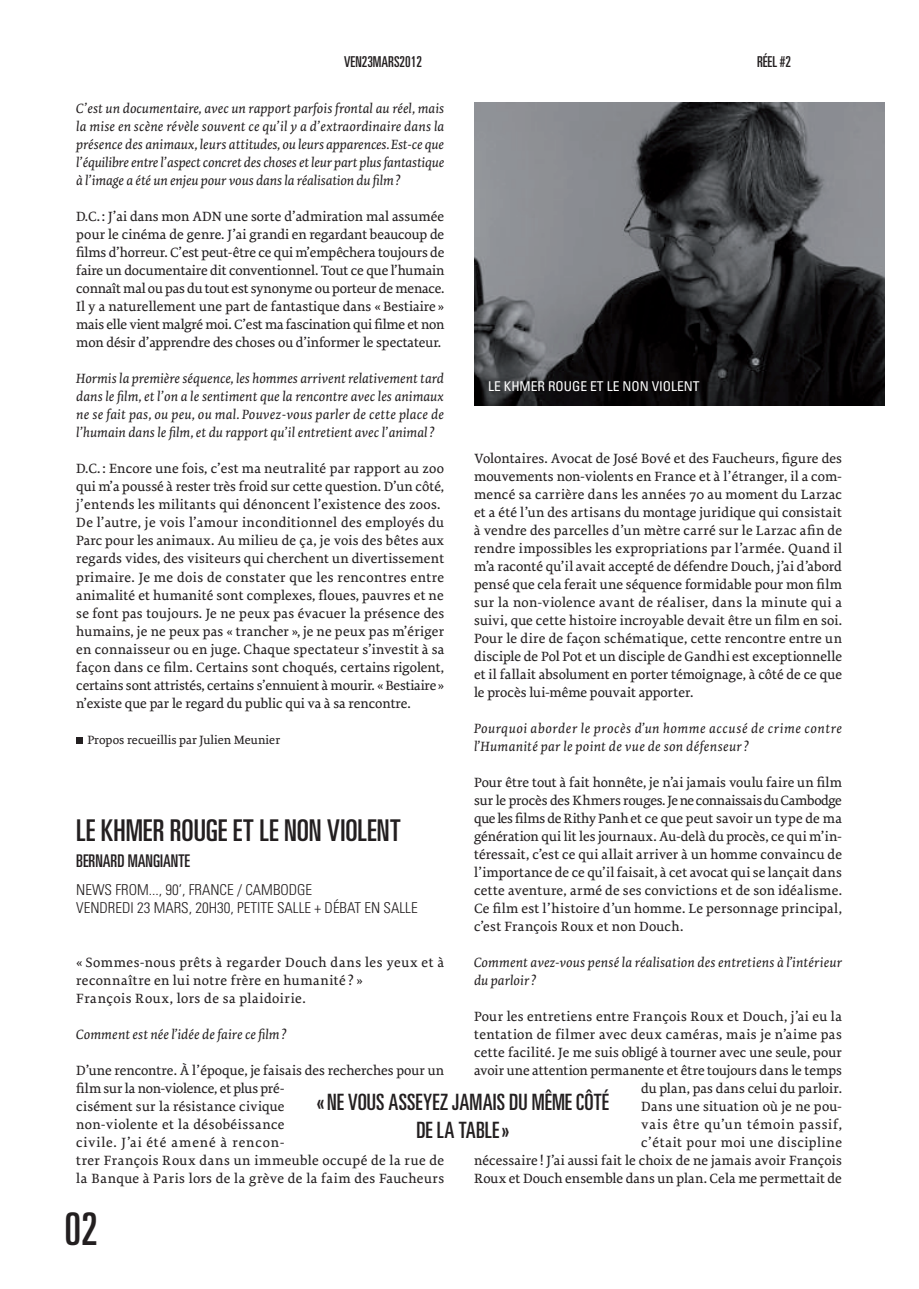
<style>
.page{position:relative;width:919px;height:1289px;background:#fff}
.page>*{position:absolute;margin:0;border:0;box-sizing:border-box;transform-origin:0 0}
.t1{font:ultra-condensed 45px "Univers LT Std";color:#231f20}
.t2{font:ultra-condensed 30px "Univers LT Std";color:#231f20}
.t3{font:ultra-condensed 22.5px/28.5px "Univers LT Std";letter-spacing:.005em;color:#231f20;text-align:center}
.t4{font:ultra-condensed 17.55px "Univers LT Std";color:#231f20}
.t5{font:300 condensed 15px/18px "Univers LT Std";color:#231f20}
.t6{font:ultra-condensed 15px "Univers LT Std";color:#231f20}
.t7{font:14.25px/18px "Tiina";letter-spacing:.015em;color:#231f20;text-align:justify}
.t8{font:italic 14.25px/18px "Tiina";color:#231f20;text-align:justify}
.t9{font:italic 14.25px/18px "Tiina";letter-spacing:.025em;color:#231f20}
.t10{font:condensed 13.5px "Univers";color:#fff}
.t11{font:12.75px "Tiina";color:#231f20}
</style>
<div class="page">
<svg style="left:76px;top:737px;width:6px;height:6px"></svg>
<img style="left:474px;top:103px;width:410px;height:303px">
<p class="t6" style="left:344px;top:53px;width:79px">VEN23MARS2012</p>
<p class="t6" style="left:757px;top:53px;width:35px">RÉEL #2</p>
<p class="t8" style="left:76px;top:99px;width:369px">C’est un documentaire, avec un rapport parfois frontal au réel, mais la mise en scène révèle souvent ce qu’il y a d’extraordinaire dans la présence des animaux, leurs attitudes, ou leurs apparences. Est-ce que l’équilibre entre l’aspect concret des choses et leur part plus fantastique à l’image a été un enjeu pour vous dans la réalisation du film?</p>
<p class="t7" style="left:76px;top:207px;width:370px">D.C. : J’ai dans mon ADN une sorte d’admiration mal assumée pour le cinéma de genre. J’ai grandi en regardant beaucoup de films d’horreur. C’est peut-être ce qui m’empêchera toujours de faire un documentaire dit conventionnel. Tout ce que l’humain connaît mal ou pas du tout est synonyme ou porteur de menace.<br>Il y a naturellement une part de fantastique dans «Bestiaire » mais elle vient malgré moi. C’est ma fascination qui filme et non mon désir d’apprendre des choses ou d’informer le spectateur.</p>
<p class="t8" style="left:76px;top:369px;width:369px">Hormis la première séquence, les hommes arrivent relativement tard dans le film, et l’on a le sentiment que la rencontre avec les animaux ne se fait pas, ou peu, ou mal. Pouvez-vous parler de cette place de l’humain dans le film, et du rapport qu’il entretient avec l’animal?</p>
<p class="t7" style="left:76px;top:459px;width:370px;text-align:left">D.C. : Encore une fois, c’est ma neutralité par rapport au zoo qui m’a poussé à rester très froid sur cette question. D’un côté, j’entends les militants qui dénoncent l’existence des zoos.<br>De l’autre, je vois l’amour inconditionnel des employés du Parc pour les animaux. Au milieu de ça, je vois des bêtes aux regards vides, des visiteurs qui cherchent un divertissement primaire. Je me dois de constater que les rencontres entre animalité et humanité sont complexes, floues, pauvres et ne se font pas toujours. Je ne peux pas évacuer la présence des humains, je ne peux pas « trancher », je ne peux pas m’ériger en connaisseur ou en juge. Chaque spectateur s’investit à sa façon dans ce film. Certains sont choqués, certains rigolent, certains sont attristés, certains s’ennuient à mourir. «Bestiaire» n’existe que par le regard du public qui va à sa rencontre.</p>
<p class="t11" style="left:87px;top:731px;width:194px">Propos recueillis par Julien Meunier</p>
<p class="t10" style="left:488px;top:377px;width:213px">LE KHMER ROUGE ET LE NON VIOLENT</p>
<p class="t7" style="left:474px;top:449px;width:369px">Volontaires. Avocat de José Bové et des Faucheurs, figure des mouvements non-violents en France et à l’étranger, il a com&shy;mencé sa carrière dans les années 70 au moment du Larzac et a été l’un des artisans du montage juridique qui consistait à vendre des parcelles d’un mètre carré sur le Larzac afin de rendre impossibles les expropriations par l’armée. Quand il m’a raconté qu’il avait accepté de défendre Douch, j’ai d’abord pensé que cela ferait une séquence formidable pour mon film sur la non-violence avant de réaliser, dans la minute qui a suivi, que cette histoire incroyable devait être un film en soi.<br>Pour le dire de façon schématique, cette rencontre entre un disciple de Pol Pot et un disciple de Gandhi est exceptionnelle et il fallait absolument en porter témoignage, à côté de ce que le procès lui-même pouvait apporter.</p>
<p class="t9" style="left:474px;top:719px;width:369px">Pourquoi aborder le procès d’un homme accusé de crime contre l’Humanité par le point de vue de son défenseur?</p>
<p class="t7" style="left:474px;top:773px;width:369px">Pour être tout à fait honnête, je n’ai jamais voulu faire un film sur le procès des Khmers rouges. Je ne connaissais du Cambodge que les films de Rithy Panh et ce que peut savoir un type de ma génération qui lit les journaux. Au-delà du procès, ce qui m’in&shy;téressait, c’est ce qui allait arriver à un homme convaincu de l’importance de ce qu’il faisait, à cet avocat qui se lançait dans cette aventure, armé de ses convictions et de son idéalisme.<br>Ce film est l’histoire d’un homme. Le personnage principal, c’est François Roux et non Douch.</p>
<p class="t8" style="left:474px;top:953px;width:369px">Comment avez-vous pensé la réalisation des entretiens à l’intérieur du parloir?</p>
<p class="t7" style="left:474px;top:1007px;width:369px;text-align:right">Pour les entretiens entre François Roux et Douch, j’ai eu la tentation de filmer avec deux caméras, mais je n’aime pas cette facilité. Je me suis obligé à tourner avec une seule, pour avoir une attention permanente et être toujours dans le temps du plan, pas dans celui du parloir.<br>Dans une situation où je ne pou-<br>vais être qu’un témoin passif,<br>c’était pour moi une discipline<br>nécessaire ! J’ai aussi fait le choix de ne jamais avoir François Roux et Douch ensemble dans un plan. Cela me permettait de</p>
<h2 class="t2" style="left:76px;top:813px;width:326px">LE KHMER ROUGE ET LE NON VIOLENT</h2>
<p class="t4" style="left:76px;top:851px;width:115px">BERNARD MANGIANTE</p>
<p class="t5" style="left:76px;top:880px;width:257px">news from..., 90’, france / cambodge vendredi 23 mars, 20H30, petite salle + DÉBAT</p>
<p class="t5" style="left:364px;top:898px;width:55px">en salle</p>
<p class="t7" style="left:76px;top:953px;width:369px;text-align:left">« Sommes-nous prêts à regarder Douch dans les yeux et à reconnaître en lui notre frère en humanité ? »<br>François Roux, lors de sa plaidoirie.</p>
<p class="t8" style="left:76px;top:1025px;width:212px">Comment est née l’idée de faire ce film?</p>
<p class="t7" style="left:76px;top:1061px;width:369px;text-align:left">D’une rencontre. À l’époque, je faisais des recherches pour un film sur la non-violence, et plus pré-<br>cisément sur la résistance civique<br>non-violente et la désobéissance<br>civile. J’ai été amené à rencon-<br>trer François Roux dans un immeuble occupé de la rue de la Banque à Paris lors de la grève de la faim des Faucheurs</p>
<h1 class="t1" style="left:64px;top:1203px;width:35px">02</h1>
<h3 class="t3" style="left:317px;top:1087px;width:293px">« NE VOUS ASSEYEZ JAMAIS DU MÊME CÔTÉ<br>DE LA TABLE»</h3>
</div>
